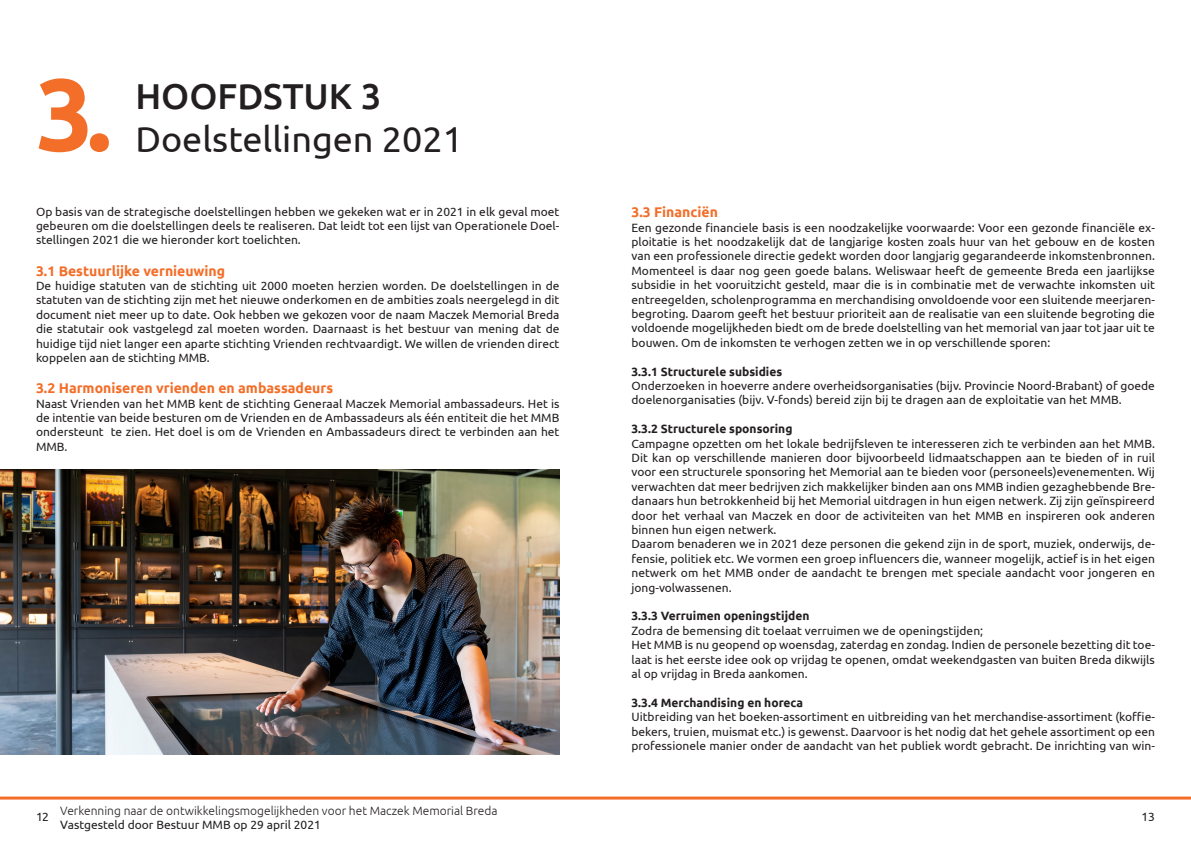
<style>
.page{position:relative;width:1191px;height:842px;background:#fff}
.page>*{position:absolute;margin:0;border:0;box-sizing:border-box;transform-origin:0 0}
.t1{font:700 102px "Ubuntu";color:#f36e28}
.t2{font:36px "Ubuntu";color:#231f20}
.t3{font:500 36px "Ubuntu";color:#231f20}
.t4{font:700 14px "Ubuntu";color:#f36e28}
.t5{font:12px/14.4px "Ubuntu";color:#231f20;text-align:justify}
.t6{font:700 12px "Ubuntu";color:#231f20}
.t7{font:300 12px "Ubuntu";color:#231f20}
</style>
<div class="page">
<hr style="left:0;top:796px;width:1191px;height:3px;background:#f36e2a">
<img style="left:0;top:469px;width:559px;height:285px">
<p class="t1" style="left:36px;top:53px;width:77px">3.</p>
<p class="t3" style="left:135px;top:73px;width:247px">HOOFDSTUK 3</p>
<p class="t2" style="left:135px;top:117px;width:329px">Doelstellingen 2021</p>
<p class="t5" style="left:36px;top:204px;width:525px">Op basis van de strategische doelstellingen hebben we gekeken wat er in 2021 in elk geval moet gebeuren om die doelstellingen deels te realiseren. Dat leidt tot een lijst van Operationele Doel&shy;stellingen 2021 die we hieronder kort toelichten.</p>
<p class="t4" style="left:36px;top:262px;width:191px">3.1 Bestuurlijke vernieuwing</p>
<p class="t5" style="left:36px;top:278px;width:525px">De huidige statuten van de stichting uit 2000 moeten herzien worden. De doelstellingen in de statuten van de stichting zijn met het nieuwe onderkomen en de ambities zoals neergelegd in dit document niet meer up to date. Ook hebben we gekozen voor de naam Maczek Memorial Breda die statutair ook vastgelegd zal moeten worden. Daarnaast is het bestuur van mening dat de huidige tijd niet langer een aparte stichting Vrienden rechtvaardigt. We willen de vrienden direct koppelen aan de stichting MMB.</p>
<p class="t4" style="left:36px;top:380px;width:299px">3.2 Harmoniseren vrienden en ambassadeurs</p>
<p class="t5" style="left:36px;top:396px;width:525px">Naast Vrienden van het MMB kent de stichting Generaal Maczek Memorial ambassadeurs. Het is de intentie van beide besturen om de Vrienden en de Ambassadeurs als één entiteit die het MMB ondersteunt te zien. Het doel is om de Vrienden en Ambassadeurs direct te verbinden aan het MMB.</p>
<p class="t4" style="left:631px;top:204px;width:88px">3.3 Financiën</p>
<p class="t5" style="left:631px;top:220px;width:525px">Een gezonde financiele basis is een noodzakelijke voorwaarde: Voor een gezonde financiële ex&shy;ploitatie is het noodzakelijk dat de langjarige kosten zoals huur van het gebouw en de kosten van een professionele directie gedekt worden door langjarig gegarandeerde inkomstenbronnen.<br>Momenteel is daar nog geen goede balans. Weliswaar heeft de gemeente Breda een jaarlijkse subsidie in het vooruitzicht gesteld, maar die is in combinatie met de verwachte inkomsten uit entreegelden, scholenprogramma en merchandising onvoldoende voor een sluitende meerjaren&shy;begroting. Daarom geeft het bestuur prioriteit aan de realisatie van een sluitende begroting die voldoende mogelijkheden biedt om de brede doelstelling van het memorial van jaar tot jaar uit te bouwen. Om de inkomsten te verhogen zetten we in op verschillende sporen:</p>
<p class="t6" style="left:631px;top:364px;width:152px">3.3.1 Structurele subsidies</p>
<p class="t5" style="left:631px;top:378px;width:525px">Onderzoeken in hoeverre andere overheidsorganisaties (bijv. Provincie Noord-Brabant) of goede doelenorganisaties (bijv. V-fonds) bereid zijn bij te dragen aan de exploitatie van het MMB.</p>
<p class="t6" style="left:631px;top:422px;width:162px">3.3.2 Structurele sponsoring</p>
<p class="t5" style="left:631px;top:436px;width:525px">Campagne opzetten om het lokale bedrijfsleven te interesseren zich te verbinden aan het MMB.<br>Dit kan op verschillende manieren door bijvoorbeeld lidmaatschappen aan te bieden of in ruil voor een structurele sponsoring het Memorial aan te bieden voor (personeels)evenementen. Wij verwachten dat meer bedrijven zich makkelijker binden aan ons MMB indien gezaghebbende Bre&shy;danaars hun betrokkenheid bij het Memorial uitdragen in hun eigen netwerk. Zij zijn geïnspireerd door het verhaal van Maczek en door de activiteiten van het MMB en inspireren ook anderen binnen hun eigen netwerk.</p>
<p class="t5" style="left:631px;top:536px;width:525px">Daarom benaderen we in 2021 deze personen die gekend zijn in de sport, muziek, onderwijs, de&shy;fensie, politiek etc. We vormen een groep influencers die, wanneer mogelijk, actief is in het eigen netwerk om het MMB onder de aandacht te brengen met speciale aandacht voor jongeren en jong-volwassenen.</p>
<p class="t6" style="left:631px;top:609px;width:179px">3.3.3 Verruimen openingstijden</p>
<p class="t5" style="left:631px;top:623px;width:353px">Zodra de bemensing dit toelaat verruimen we de openingstijden;</p>
<p class="t5" style="left:631px;top:637px;width:525px">Het MMB is nu geopend op woensdag, zaterdag en zondag. Indien de personele bezetting dit toe&shy;laat is het eerste idee ook op vrijdag te openen, omdat weekendgasten van buiten Breda dikwijls al op vrijdag in Breda aankomen.</p>
<p class="t6" style="left:631px;top:695px;width:173px">3.3.4 Merchandising en horeca</p>
<p class="t5" style="left:631px;top:709px;width:525px">Uitbreiding van het boeken-assortiment en uitbreiding van het merchandise-assortiment (koffie&shy;bekers, truien, muismat etc.) is gewenst. Daarvoor is het nodig dat het gehele assortiment op een professionele manier onder de aandacht van het publiek wordt gebracht. De inrichting van win-</p>
<p class="t7" style="left:60px;top:803px;width:439px">Verkenning naar de ontwikkelingsmogelijkheden voor het Maczek Memorial Breda</p>
<p class="t5" style="left:60px;top:817px;width:262px">Vastgesteld door Bestuur MMB op 29 april 2021</p>
<p class="t5" style="left:36px;top:809px;width:14px">12</p>
<p class="t5" style="left:1141px;top:809px;width:15px">13</p>
</div>
